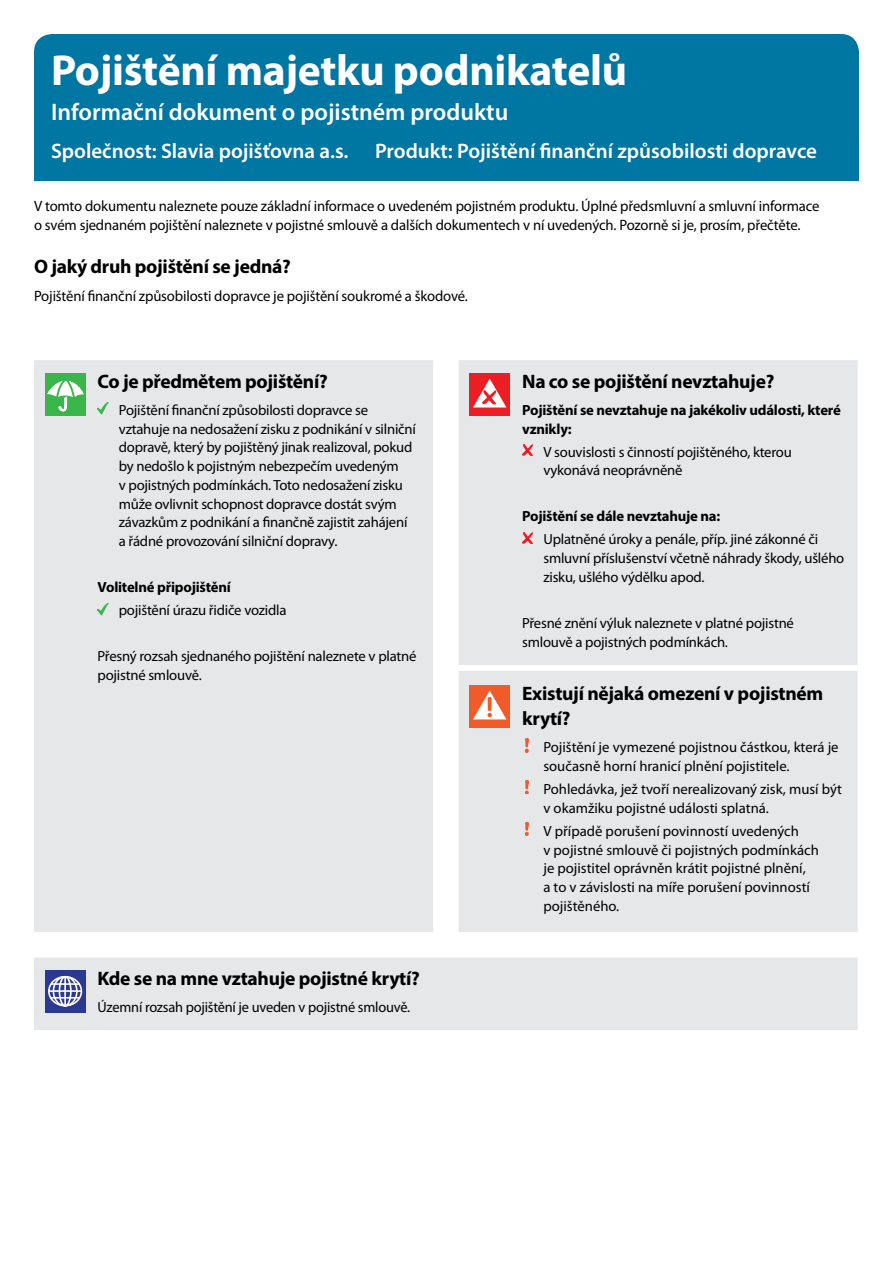
<style>
.page{position:relative;width:893px;height:1263px;background:#fff}
.page>*{position:absolute;margin:0;border:0;box-sizing:border-box;transform-origin:0 0}
.Form_title{font:700 43.5px "Myriad Pro";letter-spacing:-.005em;color:#fff}
.Form_sub_title{font:600 24px "Myriad Pro";color:#fff}
.Company_Product_head{font:600 21px "Myriad Pro";color:#fff}
.Cover_subhead{font:700 19.5px/25.5px "Myriad Pro";letter-spacing:-.015em;color:#000}
.Form_intro{font:15px/19.5px "Myriad Pro";letter-spacing:-.01em;color:#000}
.Covered_bullets{font:14.7px/18.8px "Myriad Pro";letter-spacing:-.015em;color:#000}
.Covered_bullets-2{font:700 14.7px/18.8px "Myriad Pro";letter-spacing:-.015em;color:#000}
</style>
<div class="page">
<div style="left:34px;top:34px;width:825px;height:147px;background:#0076a3;border-radius:18px"></div>
<div style="left:34px;top:360px;width:824px;height:670px;background:#e6e7e8"></div>
<div style="left:459px;top:665px;width:59px;height:6px;background:#fff"></div>
<div style="left:518px;top:665px;width:340px;height:6px;background:#fff"></div>
<div style="left:433px;top:669px;width:26px;height:6px;background:#fff"></div>
<div style="left:45px;top:373px;width:41px;height:42px;background:#39b54a"></div>
<svg style="left:47px;top:376px;width:37px;height:35px"></svg>
<svg style="left:98px;top:403px;width:10px;height:12px"></svg>
<svg style="left:98px;top:603px;width:10px;height:12px"></svg>
<div style="left:469px;top:373px;width:41px;height:42px;background:#ed1d24"></div>
<svg style="left:473px;top:379px;width:33px;height:28px"></svg>
<svg style="left:522px;top:445px;width:11px;height:10px"></svg>
<svg style="left:522px;top:532px;width:11px;height:11px"></svg>
<div style="left:469px;top:685px;width:41px;height:42px;background:#f15a29"></div>
<svg style="left:473px;top:691px;width:33px;height:28px"></svg>
<svg style="left:525px;top:739px;width:4px;height:13px"></svg>
<svg style="left:525px;top:781px;width:4px;height:13px"></svg>
<img style="left:525px;top:822px;width:4px;height:14px">
<svg style="left:45px;top:970px;width:41px;height:43px"></svg>
<div style="left:48px;top:976px;width:34px;height:30px;border:2px solid #fff;border-radius:50%"></div>
<div style="left:53px;top:976px;width:25px;height:30px;border:2px solid #fff;border-radius:50%"></div>
<div style="left:59px;top:976px;width:13px;height:30px;border:2px solid #fff;border-radius:50%"></div>
<hr style="left:64px;top:977px;width:2px;height:29px;background:#fff">
<hr style="left:51px;top:983px;width:29px;height:2px;background:#fff">
<svg style="left:51px;top:997px;width:29px;height:1px"></svg>
<hr style="left:49px;top:990px;width:32px;height:2px;background:#fff">
<p class="Form_title" style="left:51px;top:42px;width:578px">Pojištění majetku podnikatelů</p>
<p class="Form_sub_title" style="left:51px;top:97px;width:459px">Informační dokument o pojistném produktu</p>
<p class="Company_Product_head" style="left:51px;top:138px;width:299px">Společnost: Slavia pojišťovna a.s.</p>
<p class="Company_Product_head" style="left:375px;top:138px;width:443px">Produkt: Pojištění finanční způsobilosti dopravce</p>
<p class="Form_intro" style="left:34px;top:196px;width:787px">V tomto dokumentu naleznete pouze základní informace o uvedeném pojistném produktu. Úplné předsmluvní a smluvní informace o svém sjednaném pojištění naleznete v pojistné smlouvě a dalších dokumentech v ní uvedených. Pozorně si je, prosím, přečtěte.</p>
<p class="Cover_subhead" style="left:34px;top:253px;width:258px">O jaký druh pojištění se jedná?</p>
<p class="Form_intro" style="left:34px;top:286px;width:435px">Pojištění finanční způsobilosti dopravce je pojištění soukromé a škodové.</p>
<p class="Cover_subhead" style="left:98px;top:368px;width:232px">Co je předmětem pojištění?</p>
<p class="Covered_bullets" style="left:119px;top:400px;width:299px">Pojištění finanční způsobilosti dopravce se vztahuje na nedosažení zisku z podnikání v silniční dopravě, který by pojištěný jinak realizoval, pokud by nedošlo k pojistným nebezpečím uvedeným<br>v pojistných podmínkách. Toto nedosažení zisku může ovlivnit schopnost dopravce dostát svým závazkům z podnikání a finančně zajistit zahájení a řádné provozování silniční dopravy.</p>
<p class="Covered_bullets-2" style="left:98px;top:577px;width:135px">Volitelné připojištění</p>
<p class="Covered_bullets" style="left:119px;top:600px;width:169px">pojištění úrazu řidiče vozidla</p>
<p class="Covered_bullets" style="left:98px;top:647px;width:320px">Přesný rozsah sjednaného pojištění naleznete v platné pojistné smlouvě.</p>
<p class="Cover_subhead" style="left:98px;top:965px;width:324px">Kde se na mne vztahuje pojistné krytí?</p>
<p class="Covered_bullets" style="left:98px;top:998px;width:314px">Územní rozsah pojištění je uveden v pojistné smlouvě.</p>
<p class="Cover_subhead" style="left:522px;top:368px;width:254px">Na co se pojištění nevztahuje?</p>
<p class="Covered_bullets-2" style="left:522px;top:400px;width:320px">Pojištění se nevztahuje na jakékoliv události, které vznikly:</p>
<p class="Covered_bullets" style="left:543px;top:442px;width:250px">V souvislosti s činností pojištěného, kterou vykonává neoprávněně</p>
<p class="Covered_bullets-2" style="left:522px;top:506px;width:200px">Pojištění se dále nevztahuje na:</p>
<p class="Covered_bullets" style="left:543px;top:530px;width:302px">Uplatněné úroky a penále, příp. jiné zákonné či smluvní příslušenství včetně náhrady škody, ušlého zisku, ušlého výdělku apod.</p>
<p class="Covered_bullets" style="left:522px;top:613px;width:273px">Přesné znění výluk naleznete v platné pojistné smlouvě a pojistných podmínkách.</p>
<p class="Cover_subhead" style="left:522px;top:679px;width:303px">Existují nějaká omezení v pojistném krytí?</p>
<p class="Covered_bullets" style="left:543px;top:738px;width:297px">Pojištění je vymezené pojistnou částkou, která je současně horní hranicí plnění pojistitele.</p>
<p class="Covered_bullets" style="left:543px;top:779px;width:300px">Pohledávka, jež tvoří nerealizovaný zisk, musí být v okamžiku pojistné události splatná.</p>
<p class="Covered_bullets" style="left:543px;top:821px;width:277px">V případě porušení povinností uvedených<br>v pojistné smlouvě či pojistných podmínkách je pojistitel oprávněn krátit pojistné plnění,<br>a to v závislosti na míře porušení povinností pojištěného.</p>
</div>
